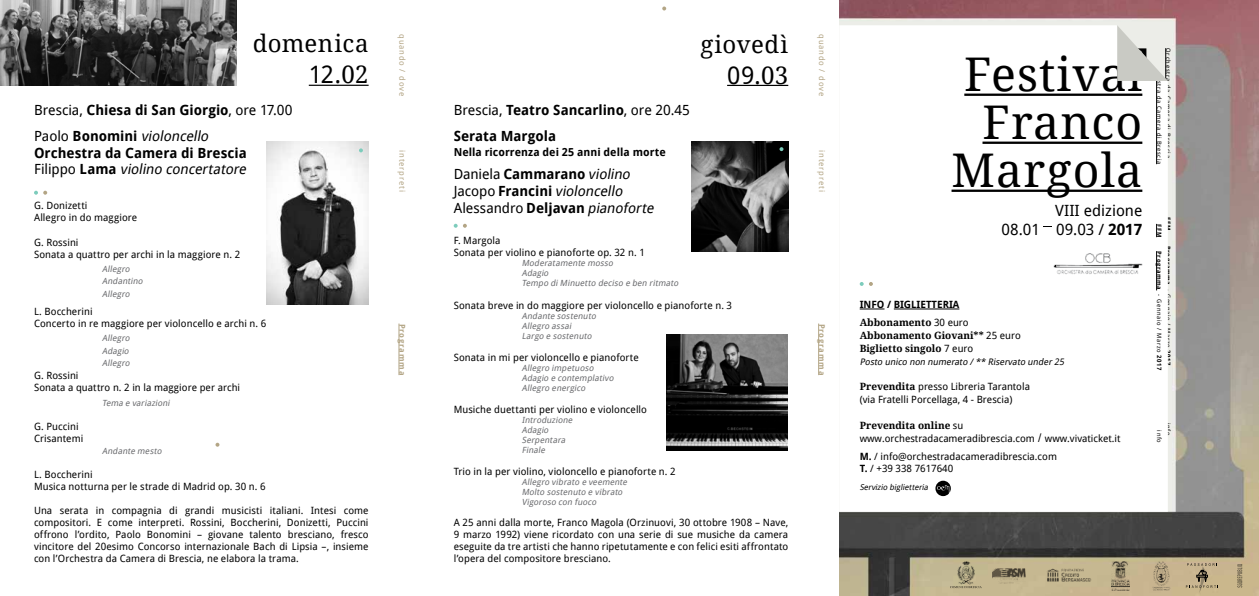
<style>
.page{position:relative;width:1259px;height:596px;background:#fff}
.page>*{position:absolute;margin:0;border:0;box-sizing:border-box;transform-origin:0 0}
.t1{font:46.4px/47.9px "Droid Serif";letter-spacing:.025em;color:#000;text-align:right}
.t2{font:24px/31px "Droid Serif";letter-spacing:.015em;color:#000;text-align:right}
.t3{font:15.5px/18.6px "Droid Sans";color:#000;text-align:right}
.t4{font:700 14px/25.7px "Droid Sans";letter-spacing:-.005em;color:#000}
.t5{font:italic 14px/16.8px "Droid Sans";color:#000}
.t6{font:700 11px "Droid Sans";letter-spacing:.005em;color:#000}
.t7{font:10px/12px "Droid Sans";letter-spacing:.005em;color:#000}
.t8{font:700 10px/13px "Droid Serif";color:#000}
.t9{font:700 10px "Droid Sans";color:#000}
.t10{font:italic 9px "Droid Sans";color:#000}
.t11{font:italic 8.5px/10px "Droid Sans";color:#696a6d}
.t12{font:8px "Droid Sans";letter-spacing:.1em;color:#b3a585}
.t13{font:italic 8px "Droid Sans";color:#000}
.t14{font:700 8px "Droid Sans";letter-spacing:.1em;color:#b3a585}
.t15{font:6px "Droid Sans";letter-spacing:.1em;color:#000}
.t16{font:6px "Droid Sans";letter-spacing:.14em;color:#000}
.t17{font:700 6px "Droid Sans";letter-spacing:.1em;color:#000}
.s1{font-family:"Droid Sans"}
.s2{font-weight:400}
.s3{font-weight:400;font-style:italic}
.s4{font-style:normal}
.s5{font-weight:700;font-style:normal}
.s6{font-weight:700}
.s7{font-family:"Droid Sans";font-weight:400}
.s8{font-family:"Droid Serif";font-weight:700}
.s9{font-family:"Arial";font-size:12px}
</style>
<div class="page">
<hr style="left:727px;top:85px;width:61px;height:1px;background:#000">
<hr style="left:818px;top:323px;width:1px;height:52px;background:#b3a585">
<hr style="left:399px;top:323px;width:1px;height:52px;background:#b3a585">
<img style="left:839px;top:0;width:420px;height:595px">
<svg style="left:839px;top:25px;width:328px;height:486px"></svg>
<hr style="left:1156px;top:81px;width:1px;height:83px;background:#000">
<hr style="left:964px;top:93px;width:178px;height:3px;background:#000">
<hr style="left:982px;top:141px;width:160px;height:3px;background:#000">
<hr style="left:951px;top:189px;width:191px;height:3px;background:#000">
<svg style="left:1186px;top:563px;width:32px;height:29px"></svg>
<img style="left:1043px;top:235px;width:108px;height:42px">
<img style="left:1111px;top:561px;width:18px;height:28px">
<img style="left:1152px;top:561px;width:18px;height:28px">
<img style="left:1043px;top:566px;width:50px;height:18px">
<img style="left:992px;top:568px;width:33px;height:15px">
<svg style="left:1117px;top:25px;width:50px;height:56px;background:#d7d8d3"></svg>
<hr style="left:1156px;top:251px;width:1px;height:39px;background:#000">
<svg style="left:1156px;top:224px;width:1px;height:13px"></svg>
<svg style="left:859px;top:308px;width:25px;height:1px"></svg>
<hr style="left:894px;top:308px;width:65px;height:1px;background:#000">
<svg style="left:935px;top:480px;width:16px;height:16px"></svg>
<svg style="left:454px;top:224px;width:13px;height:3px"></svg>
<svg style="left:859px;top:282px;width:4px;height:4px"></svg>
<svg style="left:869px;top:282px;width:4px;height:4px"></svg>
<svg style="left:1237px;top:563px;width:5px;height:24px"></svg>
<hr style="left:309px;top:85px;width:60px;height:1px;background:#000">
<svg style="left:34px;top:190px;width:13px;height:4px"></svg>
<img style="left:691px;top:142px;width:97px;height:109px">
<svg style="left:779px;top:147px;width:4px;height:4px"></svg>
<img style="left:266px;top:142px;width:103px;height:162px">
<svg style="left:359px;top:148px;width:4px;height:4px"></svg>
<img style="left:0;top:0;width:236px;height:85px">
<svg style="left:215px;top:442px;width:4px;height:4px"></svg>
<svg style="left:662px;top:7px;width:4px;height:3px"></svg>
<img style="left:666px;top:334px;width:122px;height:116px">
<img style="left:957px;top:561px;width:17px;height:23px">
<svg style="left:950px;top:585px;width:31px;height:2px"></svg>
<h2 class="t2" style="left:253px;top:28px;width:117px">domenica<br><span class="s1">12</span>.02</h2>
<h3 class="t4" style="left:34px;top:97px;width:260px;line-height:25.4px"><span class="s2">Brescia,</span> Chiesa di San Giorgio<span class="s2">, ore 17.00<br>Paolo</span> Bonomini <span class="s3">violoncello</span></h3>
<h3 class="t4" style="left:34px;top:144px;width:217px;line-height:16.8px">Orchestra da Camera di Brescia<br><span class="s2">F i l i p p o</span> L a m a <span class="s3">violino concertatore</span></h3>
<p class="t7" style="left:34px;top:199px;width:105px">G. Donizetti<br>Allegro in do maggiore</p>
<p class="t7" style="left:34px;top:235px;width:208px">G. Rossini<br>Sonata a quattro per archi in la maggiore n. 2</p>
<p class="t11" style="left:102px;top:263px;width:44px;line-height:12px">Allegro<br>Andantino<br>Allegro</p>
<p class="t7" style="left:34px;top:304px;width:234px">L. Boccherini<br>Concerto in re maggiore per violoncello e archi n. 6</p>
<p class="t11" style="left:102px;top:332px;width:31px;line-height:12px;text-align:justify">Allegro Adagio Allegro</p>
<p class="t7" style="left:34px;top:368px;width:208px">G. Rossini<br>Sonata a quattro n. 2 in la maggiore per archi</p>
<p class="t11" style="left:102px;top:397px;width:71px">Tema e variazioni</p>
<p class="t7" style="left:34px;top:419px;width:51px">G. Puccini<br>Crisantemi</p>
<p class="t11" style="left:102px;top:445px;width:63px">Andante mesto</p>
<p class="t7" style="left:34px;top:467px;width:233px">L. Boccherini<br>Musica notturna per le strade di Madrid op. 30 n. 6</p>
<p class="t7" style="left:34px;top:503px;width:336px;text-align:justify">Una serata in compagnia di grandi musicisti italiani. Intesi come compositori. E come interpreti. Rossini, Boccherini, Donizetti, Puccini offrono l’ordito, Paolo Bonomini – giovane talento bresciano, fresco vincitore del 20esimo Concorso internazionale Bach di Lipsia –, insieme con l’Orchestra da Camera di Brescia, ne elabora la trama.</p>
<p class="t12" style="left:408px;top:34px;width:63px;rotate:90deg">quando / dove</p>
<p class="t12" style="left:408px;top:150px;width:43px;rotate:90deg">interpreti</p>
<p class="t14" style="left:408px;top:323px;width:53px;rotate:90deg">Programma</p>
<h2 class="t2" style="left:700px;top:28px;width:89px">giovedì<br><span class="s1">09</span>.03</h2>
<h3 class="t4" style="left:454px;top:97px;width:238px"><span class="s2">Brescia,</span> Teatro Sancarlino<span class="s2">, ore 20.45<br></span>Serata Margola</h3>
<p class="t6" style="left:454px;top:144px;width:214px">Nella ricorrenza dei 25 anni della morte</p>
<h3 class="t5" style="left:454px;top:165px;width:205px"><span class="s4">Daniela</span> <span class="s5">Cammarano</span> violino<br><span class="s4">Jacopo</span> <span class="s5">Francini</span> violoncello<br><span class="s4">Alessandro</span> <span class="s5">Deljavan</span> pianoforte</h3>
<p class="t7" style="left:454px;top:234px;width:193px">F. Margola<br>Sonata per violino e pianoforte op. 32 n. 1</p>
<p class="t11" style="left:522px;top:257px;width:160px">Moderatamente mosso<br>Adagio<br>Tempo diMinuetto deciso e ben ritmato</p>
<p class="t7" style="left:454px;top:299px;width:280px">Sonata breve in do maggiore per violoncello e pianoforte n. 3</p>
<p class="t11" style="left:522px;top:310px;width:78px">Andante sostenuto<br>Allegro assai<br>Largo e sostenuto</p>
<p class="t7" style="left:454px;top:351px;width:187px">Sonata in mi per violoncello e pianoforte</p>
<p class="t11" style="left:522px;top:362px;width:95px">Allegro impetuoso<br>Adagio e contemplativo<br>Allegro energico</p>
<p class="t7" style="left:454px;top:403px;width:195px">Musiche duettanti per violino e violoncello</p>
<p class="t11" style="left:522px;top:414px;width:54px">Introduzione<br>Adagio<br>Serpentara<br>Finale</p>
<p class="t7" style="left:454px;top:465px;width:223px">Trio in la per violino, violoncello e pianoforte n. 2</p>
<p class="t11" style="left:522px;top:476px;width:109px">Allegro vibrato e veemente<br>Molto sostenuto e vibrato<br>Vigoroso con fuoco</p>
<p class="t7" style="left:454px;top:515px;width:336px;text-align:justify">A 25 anni dalla morte, Franco Magola (Orzinuovi, 30 ottobre 1908 – Nave, 9 marzo 1992) viene ricordato con una serie di sue musiche da camera eseguite da tre artisti che hanno ripetutamente e con felici esiti affrontato l’opera del compositore bresciano.</p>
<p class="t12" style="left:827px;top:34px;width:63px;rotate:90deg">quando / dove</p>
<p class="t12" style="left:827px;top:150px;width:43px;rotate:90deg">interpreti</p>
<p class="t14" style="left:828px;top:323px;width:53px;rotate:90deg">Programma</p>
<p class="t16" style="left:1172px;top:48px;width:111px;rotate:90deg">Orchestra da Camera di Brescia</p>
<h1 class="t1" style="left:960px;top:42px;width:192px">Festival<br>Franco<br>Margola</h1>
<h3 class="t3" style="left:943px;top:193px;width:210px">VI edizione<br>10 gennaio / 18 febbraio <span class="s6">2015</span></h3>
<h1 class="t1" style="left:964px;top:49px;width:179px">Festival</h1>
<p class="t15" style="left:1163px;top:81px;width:85px;rotate:90deg">stra da Camera di Brescia</p>
<h1 class="t1" style="left:951px;top:97px;width:192px">Franco<br>Margola</h1>
<h3 class="t3" style="left:1001px;top:201px;width:142px">VIII edizione<br>08.01 09.03 / <span class="s6">2017</span></h3>
<p class="t17" style="left:1172px;top:216px;width:15px;rotate:90deg">FFM</p>
<p class="t17" style="left:1163px;top:224px;width:15px;rotate:90deg">FFM</p>
<p class="t9" style="left:859px;top:297px;width:101px">Info / Biglietteria</p>
<p class="t8" style="left:859px;top:315px;width:163px">Abbonamento <span class="s7">30 euro<br></span>Abbonamento Giovani** <span class="s7">25 euro<br></span>Biglietto singolo <span class="s7">7 euro</span></p>
<p class="t10" style="left:859px;top:355px;width:208px">Posto unico non numerato /** Riservato under25</p>
<p class="t7" style="left:859px;top:379px;width:172px;line-height:13px"><span class="s8">Prevendita</span> presso Libreria Tarantola (via Fratelli Porcellaga, 4 - Brescia)</p>
<p class="t8" style="left:859px;top:418px;width:105px">Prevendita online <span class="s7">su</span></p>
<p class="t7" style="left:859px;top:429px;width:262px;line-height:18px">www.orchestradacameradibrescia.com <span class="s9">/</span> www.vivaticket.it<br><span class="s6">M.</span> / info@orchestradacameradibrescia.com</p>
<p class="t7" style="left:859px;top:462px;width:95px"><span class="s6">T.</span> / +39 338 7617640</p>
<p class="t13" style="left:859px;top:481px;width:72px">Servizio biglietteria</p>
<p class="t15" style="left:1172px;top:246px;width:120px;rotate:90deg"><span class="s6">Programma</span> - Gennaio / Marzo <span class="s6">2017</span></p>
<p class="t15" style="left:1163px;top:251px;width:120px;rotate:90deg"><span class="s6">Programma</span> - Gennaio / Marzo <span class="s6">2017</span></p>
<p class="t15" style="left:1172px;top:423px;width:14px;rotate:90deg">info</p>
<p class="t15" style="left:1163px;top:430px;width:14px;rotate:90deg">info</p>
</div>
